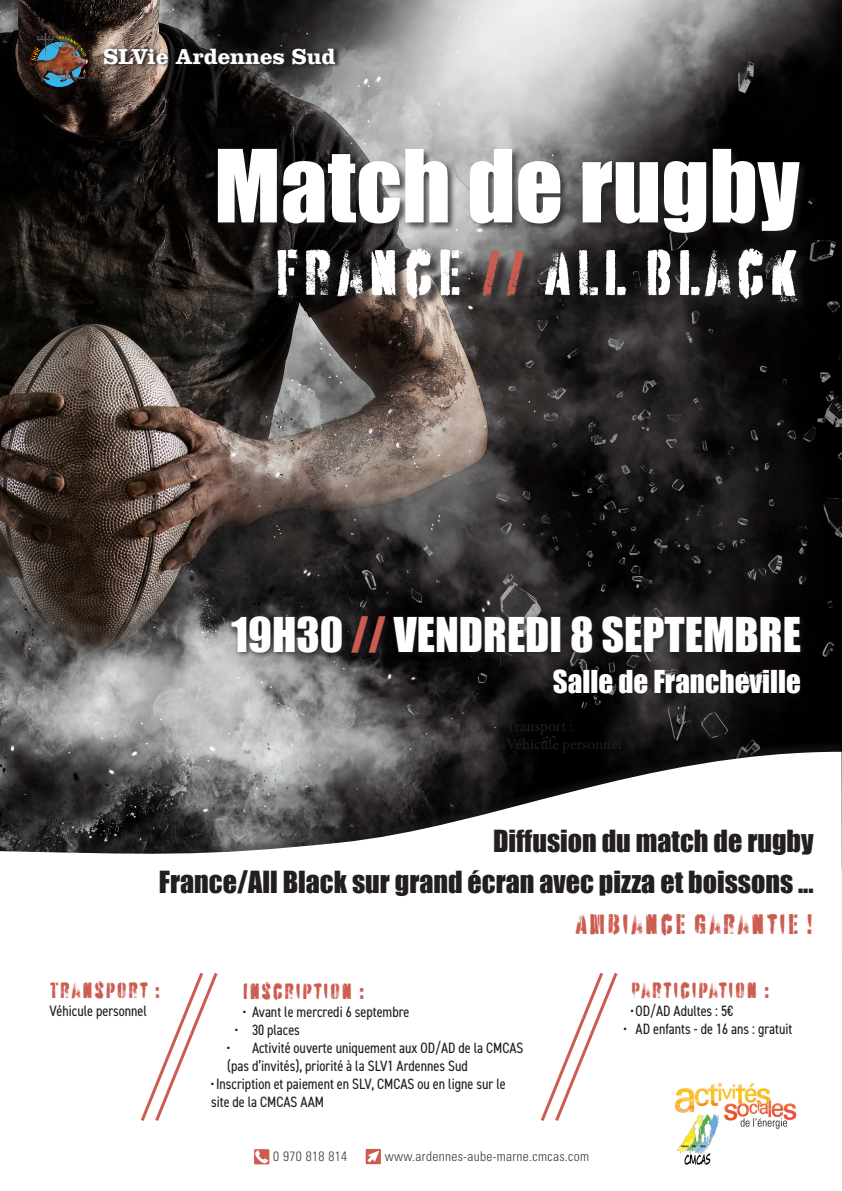
<style>
.page{position:relative;width:842px;height:1191px;background:#fff}
.page>*{position:absolute;margin:0;border:0;box-sizing:border-box;transform-origin:0 0}
.t1{font:93px "Impact";color:#fff}
.t2{font:64px "Battery Park";color:#fff}
.t3{font:44px "Impact";color:#fff}
.t4{font:29px "Impact";color:#fff}
.t5{font:28px "Impact";color:#231f20}
.t6{font:28px "Battery Park";color:#cc5c50}
.t7{font:700 22.4px "Clarendon LT Std";color:#fff}
.t8{font:22px "Battery Park";color:#cc5c50}
.t9{font:condensed 15px/18px "DIN2014";color:#231f20}
.t10{font:15px "Minion Pro";color:#231f20}
.DETAILS{font:300 condensed 13.5px "Univers LT Std";letter-spacing:.025em;color:#3e3e3f}
.s1{color:#cc5c50}
</style>
<div class="page">
<img style="left:0;top:0;width:842px;height:740px">
<div style="left:0;top:740px;width:842px;height:233px;background:#231f20;opacity:.5"></div>
<svg style="left:0;top:751px;width:842px;height:222px"></svg>
<img style="left:674px;top:1083px;width:123px;height:46px">
<img style="left:678px;top:1114px;width:41px;height:50px">
<div style="left:104px;top:46px;width:238px;height:22px;background:#231f20;opacity:.9"></div>
<svg style="left:254px;top:1149px;width:15px;height:15px"></svg>
<svg style="left:366px;top:1149px;width:15px;height:15px"></svg>
<div style="left:216px;top:148px;width:593px;height:94px;background:#231f20;opacity:.75"></div>
<div style="left:279px;top:250px;width:530px;height:64px;background:#231f20;opacity:.75"></div>
<div style="left:229px;top:613px;width:578px;height:46px;background:#231f20;opacity:.75"></div>
<svg style="left:138px;top:969px;width:82px;height:152px"></svg>
<svg style="left:538px;top:969px;width:82px;height:152px"></svg>
<img style="left:28px;top:33px;width:60px;height:53px">
<p class="t7" style="left:104px;top:43px;width:234px">SLVie Ardennes Sud</p>
<p class="t1" style="left:214px;top:114px;width:587px">Match de rugby</p>
<p class="t2" style="left:272px;top:231px;width:529px">FRANCE <span class="s1">//</span> ALL BLACK</p>
<p class="t3" style="left:232px;top:600px;width:571px">19H30 <span class="s1">//</span> VENDREDI 8 SEPTEMBRE</p>
<p class="t4" style="left:553px;top:659px;width:249px">Salle de Francheville</p>
<p class="t10" style="left:507px;top:716px;width:68px">Transport :</p>
<p class="t10" style="left:507px;top:734px;width:116px">Véhicule personnel</p>
<p class="t5" style="left:493px;top:819px;width:322px">Diffusion du match de rugby</p>
<p class="t5" style="left:159px;top:860px;width:656px">France/All Black sur grand écran avec pizza et boissons ...</p>
<p class="t6" style="left:574px;top:906px;width:241px">AMBIANCE GARANTIE !</p>
<p class="t8" style="left:50px;top:976px;width:113px">TRANSPORT :</p>
<p class="t9" style="left:50px;top:1001px;width:99px">Véhicule personnel</p>
<p class="t8" style="left:242px;top:977px;width:125px">INSCRIPTION :</p>
<p class="t9" style="left:243px;top:1002px;width:168px">• Avant le mercredi 6 septembre</p>
<p class="t9" style="left:235px;top:1020px;width:67px">• 30 places</p>
<p class="t9" style="left:227px;top:1038px;width:298px">• Activité ouverte uniquement aux OD/AD de la CMCAS (pas d’invités), priorité à la SLV1 Ardennes Sud</p>
<p class="t9" style="left:211px;top:1074px;width:297px">•Inscription et paiement en SLV, CMCAS ou en ligne sur le site de la CMCAS AAM</p>
<p class="DETAILS" style="left:273px;top:1148px;width:75px">0 970 818 814</p>
<p class="DETAILS" style="left:385px;top:1148px;width:206px">www.ardennes-aube-marne.cmcas.com</p>
<p class="t8" style="left:631px;top:976px;width:142px">PARTICIPATION :</p>
<p class="t9" style="left:630px;top:1001px;width:105px">•OD/AD Adultes : 5€</p>
<p class="t9" style="left:623px;top:1019px;width:171px">• AD enfants - de 16 ans : gratuit</p>
</div>
